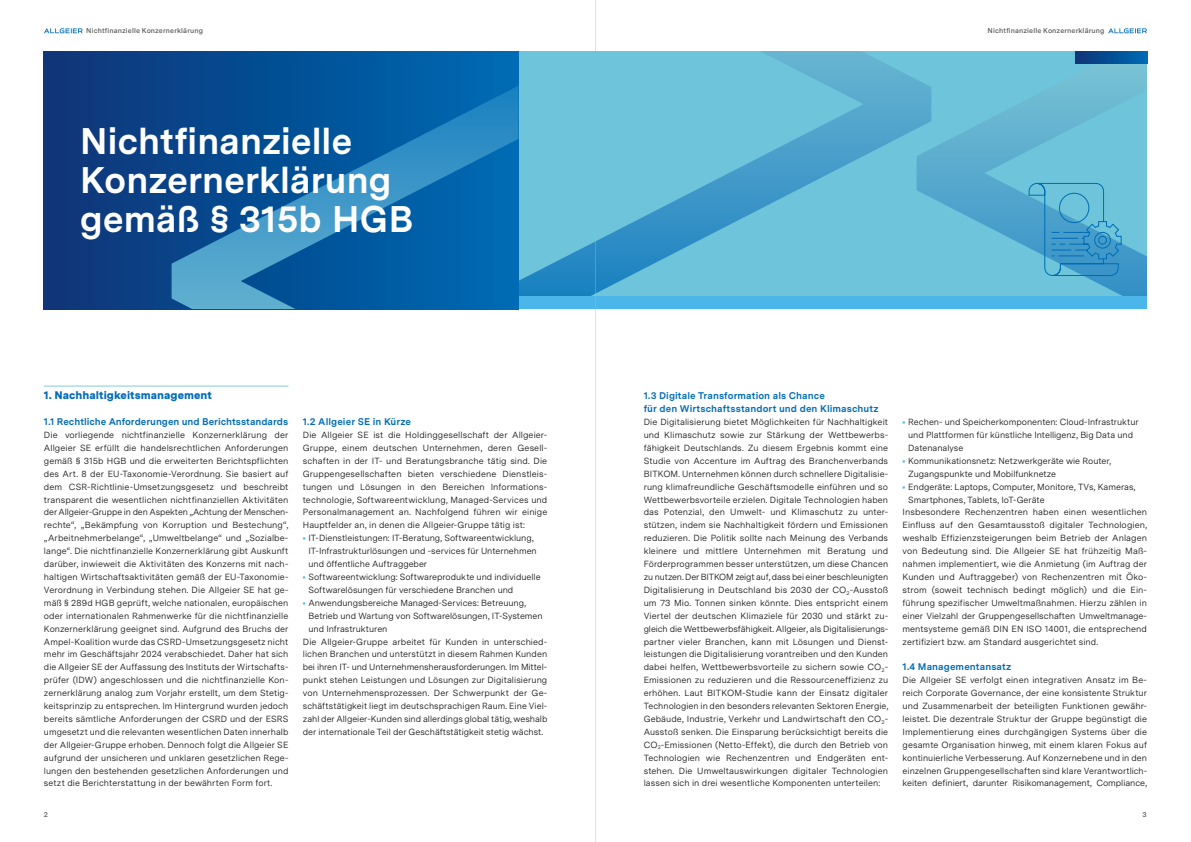
<style>
.page{position:relative;width:1191px;height:842px;background:#fff}
.page>*{position:absolute;margin:0;border:0;box-sizing:border-box;transform-origin:0 0}
.t1{font:700 37px/38.7px "Messina Sans";letter-spacing:-.01em;color:#fff}
.t2{font:900 11px "Messina Sans";letter-spacing:.005em;color:#006cb5}
.t3{font:700 9.7px/12.9px "Messina Sans";letter-spacing:.005em;color:#006cb5}
.t4{font:8.9px/12.9px "Messina Sans";color:#131313;text-align:justify}
.t5{font:600 7px "Messina Sans";letter-spacing:.015em;color:#575756}
.s1{font-weight:900;font-size:10px;color:#4bb6e9}
</style>
<div class="page">
<svg style="left:518px;top:51px;width:398px;height:245px;background:#63b9d5"></svg>
<svg style="left:916px;top:51px;width:231px;height:245px;background:#67bbd5"></svg>
<div style="left:518px;top:296px;width:629px;height:13px;background:#4bb6e9"></div>
<div style="left:44px;top:51px;width:474px;height:258px;background:linear-gradient(to right,#0e3477,#006bb4)"></div>
<svg style="left:172px;top:86px;width:346px;height:223px;background:#1167a8"></svg>
<hr style="left:44px;top:386px;width:244px;height:1px;background:#84ccd5">
<svg style="left:1075px;top:51px;width:72px;height:13px"></svg>
<svg style="left:1028px;top:183px;width:94px;height:93px;background:#4fa8ce"></svg>
<svg style="left:1108px;top:28px;width:38px;height:5px"></svg>
<svg style="left:44px;top:28px;width:39px;height:5px"></svg>
<hr style="left:595px;top:0;width:1px;height:842px;background:#b3b2b2">
<p class="t5" style="left:86px;top:26px;width:118px">Nichtfinanzielle Konzernerklärung</p>
<p class="t5" style="left:987px;top:26px;width:118px">Nichtfinanzielle Konzernerklärung</p>
<h1 class="t1" style="left:80px;top:120px;width:335px">Nichtfinanzielle<br>Konzernerklärung gemäß § 315b HGB</h1>
<p class="t2" style="left:44px;top:387px;width:169px">1. Nachhaltigkeitsmanagement</p>
<p class="t3" style="left:44px;top:415px;width:246px">1.1 Rechtliche Anforderungen und Berichtsstandards</p>
<p class="t4" style="left:44px;top:428px;width:246px">Die vorliegende nichtfinanzielle Konzernerklärung der Allgeier SE erfüllt die handelsrechtlichen Anforderungen gemäß § 315b HGB und die erweiterten Berichtspflichten des Art. 8 der EU-Taxonomie-Verordnung. Sie basiert auf dem CSR-Richtlinie-Umsetzungsgesetz und beschreibt transparent die wesentlichen nichtfinanziellen Aktivitäten der Allgeier-Gruppe in den Aspekten „Achtung der Menschen&shy;rechte“, „Bekämpfung von Korruption und Bestechung“, „Arbeitnehmerbelange“, „Umweltbelange“ und „Sozialbe&shy;lange“. Die nichtfinanzielle Konzernerklärung gibt Auskunft darüber, inwieweit die Aktivitäten des Konzerns mit nach&shy;haltigen Wirtschaftsaktivitäten gemäß der EU-Taxonomie-Verordnung in Verbindung stehen. Die Allgeier SE hat ge&shy;mäß § 289d HGB geprüft, welche nationalen, europäischen oder internationalen Rahmenwerke für die nichtfinanzielle Konzernerklärung geeignet sind. Aufgrund des Bruchs der Ampel-Koalition wurde das CSRD-Umsetzungsgesetz nicht mehr im Geschäftsjahr 2024 verabschiedet. Daher hat sich die Allgeier SE der Auffassung des Instituts der Wirtschafts&shy;prüfer (IDW) angeschlossen und die nichtfinanzielle Kon&shy;zernerklärung analog zum Vorjahr erstellt, um dem Stetig&shy;keitsprinzip zu entsprechen. Im Hintergrund wurden jedoch bereits sämtliche Anforderungen der CSRD und der ESRS umgesetzt und die relevanten wesentlichen Daten innerhalb der Allgeier-Gruppe erhoben. Dennoch folgt die Allgeier SE aufgrund der unsicheren und unklaren gesetzlichen Rege&shy;lungen den bestehenden gesetzlichen Anforderungen und setzt die Berichterstattung in der bewährten Form fort.</p>
<p class="t3" style="left:303px;top:415px;width:110px">1.2 Allgeier SE in Kürze</p>
<p class="t4" style="left:303px;top:428px;width:246px">Die Allgeier SE ist die Holdinggesellschaft der Allgeier-Gruppe, einem deutschen Unternehmen, deren Gesell&shy;schaften in der IT- und Beratungsbranche tätig sind. Die Gruppengesellschaften bieten verschiedene Dienstleis&shy;tungen und Lösungen in den Bereichen Informations&shy;technologie, Softwareentwicklung, Managed-Services und Personalmanagement an. Nachfolgend führen wir einige Hauptfelder an, in denen die Allgeier-Gruppe tätig ist:</p>
<p class="t4" style="left:308px;top:531px;width:230px;text-align:left;text-indent:-6px"><span class="s1">•</span> IT-Dienstleistungen: IT-Beratung, Softwareentwicklung,<br>IT-Infrastrukturlösungen und -services für Unternehmen und öffentliche Auftraggeber</p>
<p class="t4" style="left:308px;top:570px;width:234px;text-indent:-6px"><span class="s1">•</span> Softwareentwicklung: Softwareprodukte und individuelle<br>Softwarelösungen für verschiedene Branchen und</p>
<p class="t4" style="left:303px;top:596px;width:225px"><span class="s1">•</span> Anwendungsbereiche Managed-Services: Betreuung,</p>
<p class="t4" style="left:308px;top:609px;width:236px">Betrieb und Wartung von Softwarelösungen, IT-Systemen</p>
<p class="t4" style="left:308px;top:622px;width:80px">und Infrastrukturen</p>
<p class="t4" style="left:303px;top:635px;width:246px">Die Allgeier-Gruppe arbeitet für Kunden in unterschied-</p>
<p class="t4" style="left:303px;top:647px;width:246px">lichen Branchen und unterstützt in diesem Rahmen Kunden</p>
<p class="t4" style="left:303px;top:660px;width:246px">bei ihren IT- und Unternehmensherausforderungen. Im Mittel-</p>
<p class="t4" style="left:303px;top:673px;width:246px">punkt stehen Leistungen und Lösungen zur Digitalisierung</p>
<p class="t4" style="left:303px;top:686px;width:246px">von Unternehmensprozessen. Der Schwerpunkt der Ge-</p>
<p class="t4" style="left:303px;top:699px;width:246px">schäftstätigkeit liegt im deutschsprachigen Raum. Eine Viel-</p>
<p class="t4" style="left:303px;top:712px;width:246px">zahl der Allgeier-Kunden sind allerdings global tätig, weshalb</p>
<p class="t4" style="left:303px;top:725px;width:242px">der internationale Teil der Geschäftstätigkeit stetig wächst.</p>
<p class="t3" style="left:643px;top:389px;width:236px">1.3 Digitale Transformation als Chance<br>für den Wirtschaftsstandort und den Klimaschutz</p>
<p class="t4" style="left:643px;top:415px;width:246px">Die Digitalisierung bietet Möglichkeiten für Nachhaltigkeit und Klimaschutz sowie zur Stärkung der Wettbewerbs&shy;fähigkeit Deutschlands. Zu diesem Ergebnis kommt eine Studie von Accenture im Auftrag des Branchenverbands BITKOM. Unternehmen können durch schnellere Digitalisie&shy;rung klimafreundliche Geschäftsmodelle einführen und so Wettbewerbsvorteile erzielen. Digitale Technologien haben das Potenzial, den Umwelt- und Klimaschutz zu unter&shy;stützen, indem sie Nachhaltigkeit fördern und Emissionen reduzieren. Die Politik sollte nach Meinung des Verbands kleinere und mittlere Unternehmen mit Beratung und Förderprogrammen besser unterstützen, um diese Chancen zu nutzen. Der BITKOM zeigt auf, dass bei einer beschleunigten Digitalisierung in Deutschland bis 2030 der CO<sub>2</sub>-Ausstoß um 73 Mio. Tonnen sinken könnte. Dies entspricht einem Viertel der deutschen Klimaziele für 2030 und stärkt zu&shy;gleich die Wettbewerbsfähigkeit. Allgeier, als Digitalisierungs&shy;partner vieler Branchen, kann mit Lösungen und Dienst&shy;leistungen die Digitalisierung vorantreiben und den Kunden dabei helfen, Wettbewerbsvorteile zu sichern sowie CO<sub>2</sub>- Emissionen zu reduzieren und die Ressourceneffizienz zu erhöhen. Laut BITKOM-Studie kann der Einsatz digitaler Technologien in den besonders relevanten Sektoren Energie, Gebäude, Industrie, Verkehr und Landwirtschaft den CO<sub>2</sub>- Ausstoß senken. Die Einsparung berücksichtigt bereits die CO<sub>2</sub>-Emissionen (Netto-Effekt), die durch den Betrieb von Technologien wie Rechenzentren und Endgeräten ent&shy;stehen. Die Umweltauswirkungen digitaler Technologien lassen sich in drei wesentliche Komponenten unterteilen:</p>
<p class="t4" style="left:908px;top:415px;width:232px;text-align:left;text-indent:-6px"><span class="s1">•</span> Rechen- und Speicherkomponenten: Cloud-Infrastruktur und Plattformen für künstliche Intelligenz, Big Data und<br>Datenanalyse</p>
<p class="t4" style="left:908px;top:454px;width:204px;text-indent:-6px"><span class="s1">•</span> Kommunikationsnetz: Netzwerkgeräte wie Router,<br>Zugangspunkte und Mobilfunknetze</p>
<p class="t4" style="left:902px;top:480px;width:234px"><span class="s1">•</span> Endgeräte: Laptops, Computer, Monitore, TVs, Kameras,</p>
<p class="t4" style="left:908px;top:493px;width:138px">Smartphones, Tablets, IoT-Geräte</p>
<p class="t4" style="left:902px;top:506px;width:246px">Insbesondere Rechenzentren haben einen wesentlichen</p>
<p class="t4" style="left:902px;top:518px;width:246px">Einfluss auf den Gesamtausstoß digitaler Technologien,</p>
<p class="t4" style="left:902px;top:531px;width:246px">weshalb Effizienzsteigerungen beim Betrieb der Anlagen</p>
<p class="t4" style="left:902px;top:544px;width:246px">von Bedeutung sind. Die Allgeier SE hat frühzeitig Maß-</p>
<p class="t4" style="left:902px;top:557px;width:246px">nahmen implementiert, wie die Anmietung (im Auftrag der</p>
<p class="t4" style="left:902px;top:570px;width:246px">Kunden und Auftraggeber) von Rechenzentren mit Öko-</p>
<p class="t4" style="left:902px;top:583px;width:246px">strom (soweit technisch bedingt möglich) und die Ein-</p>
<p class="t4" style="left:902px;top:596px;width:246px">führung spezifischer Umweltmaßnahmen. Hierzu zählen in</p>
<p class="t4" style="left:902px;top:609px;width:246px">einer Vielzahl der Gruppengesellschaften Umweltmanage-</p>
<p class="t4" style="left:902px;top:622px;width:246px">mentsysteme gemäß DIN EN ISO 14001, die entsprechend</p>
<p class="t4" style="left:902px;top:635px;width:197px">zertifiziert bzw. am Standard ausgerichtet sind.</p>
<p class="t3" style="left:902px;top:660px;width:110px">1.4 Managementansatz</p>
<p class="t4" style="left:902px;top:673px;width:246px">Die Allgeier SE verfolgt einen integrativen Ansatz im Be&shy;reich Corporate Governance, der eine konsistente Struktur und Zusammenarbeit der beteiligten Funktionen gewähr&shy;leistet. Die dezentrale Struktur der Gruppe begünstigt die Implementierung eines durchgängigen Systems über die gesamte Organisation hinweg, mit einem klaren Fokus auf kontinuierliche Verbesserung. Auf Konzernebene und in den einzelnen Gruppengesellschaften sind klare Verantwortlich&shy;keiten definiert, darunter Risikomanagement, Compliance,</p>
<p class="t5" style="left:44px;top:809px;width:6px">2</p>
<p class="t5" style="left:1142px;top:809px;width:6px">3</p>
</div>
